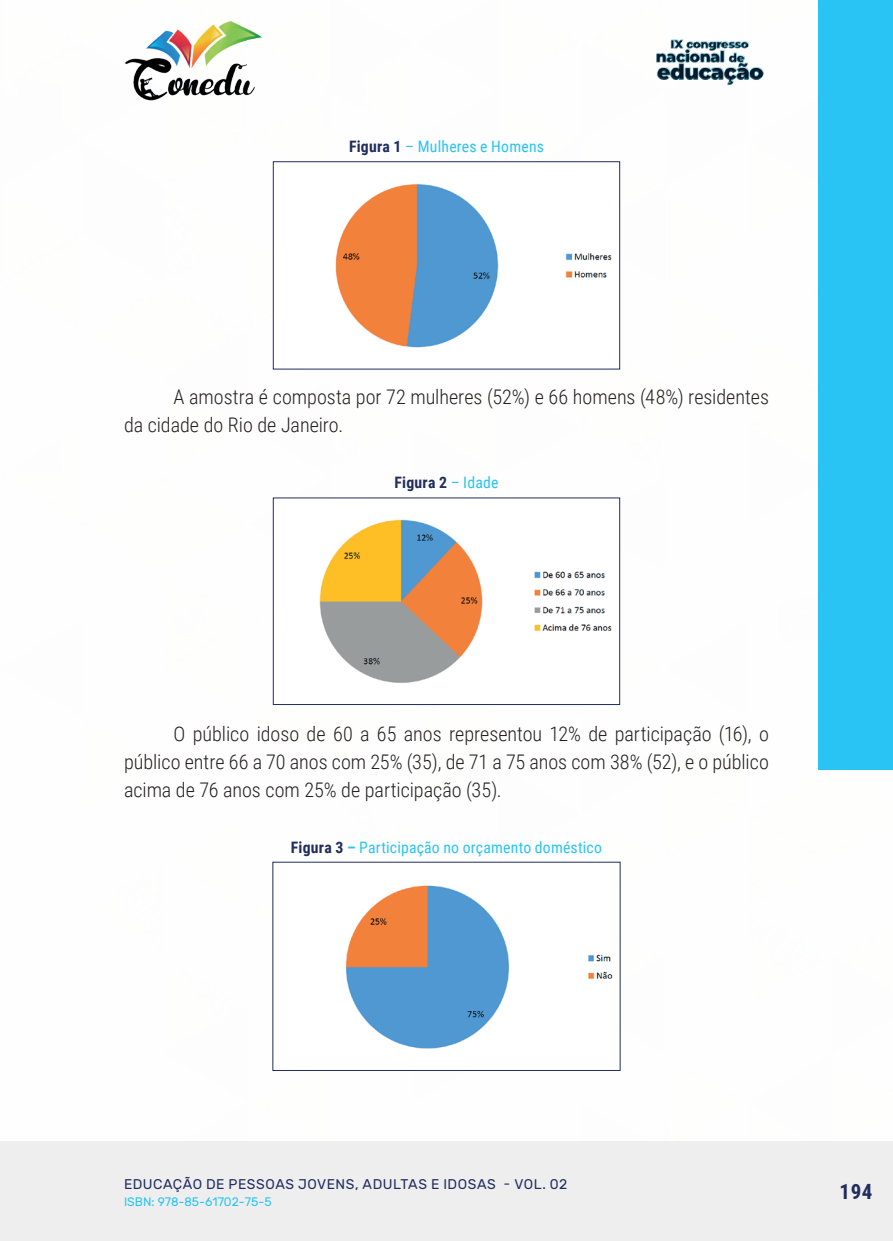
<style>
.page{position:relative;width:893px;height:1241px;background:#fff}
.page>*{position:absolute;margin:0;border:0;box-sizing:border-box;transform-origin:0 0}
.t1{font:700 21px "Roboto Condensed";color:#202d5e}
._9_CORPO{font:300 20.12px/28px "Roboto Condensed";color:#231f20}
._14_LEGENDAS{font:15.75px "Roboto Condensed";letter-spacing:.01em;color:#29c4f3}
._14_LEGENDAS-2{font:700 15.75px "Roboto Condensed";letter-spacing:.015em;color:#202d5e}
.t2{font:14px "Rubik";letter-spacing:.035em;color:#202d5e}
.t3{font:12.25px "Rubik";color:#29c4f3}
.s1{font-weight:700;color:#202d5e}
.s2{font-weight:400;color:#29c4f3}
.s3{font-weight:700}
</style>
<div class="page">
<div style="left:0;top:1141px;width:893px;height:99px;background:#eeeeef"></div>
<div style="left:819px;top:0;width:74px;height:769px;background:#29c4f3"></div>
<img style="left:125px;top:20px;width:137px;height:81px">
<img style="left:656px;top:39px;width:108px;height:46px">
<img style="left:335px;top:183px;width:277px;height:165px">
<div style="left:273px;top:161px;width:347px;height:208px;border:1px solid #202d5e"></div>
<img style="left:319px;top:519px;width:293px;height:164px">
<div style="left:273px;top:497px;width:347px;height:207px;border:1px solid #202d5e"></div>
<img style="left:346px;top:885px;width:267px;height:164px">
<p class="_14_LEGENDAS" style="left:349px;top:135px;width:196px"><span class="s1">Figura 1</span> – Mulheres e Homens</p>
<p class="_9_CORPO" style="left:124px;top:382px;width:646px;text-indent:50px">A amostra é composta por 72 mulheres (52%) e 66 homens (48%) residentes da cidade do Rio de Janeiro.</p>
<p class="_14_LEGENDAS-2" style="left:394px;top:471px;width:105px">Figura 2 <span class="s2">– Idade</span></p>
<p class="_9_CORPO" style="left:124px;top:718px;width:646px;text-align:justify;text-indent:50px">O público idoso de 60 a 65 anos representou 12% de participação (16), o público entre 66 a 70 anos com 25% (35), de 71 a 75 anos com 38% (52), e o público acima de 76 anos com 25% de participação (35).</p>
<p class="_14_LEGENDAS" style="left:291px;top:835px;width:313px"><span class="s1">Figura 3</span> <span class="s3">–</span> Participação no orçamento doméstico</p>
<p class="t2" style="left:124px;top:1175px;width:445px">EDUCAÇÃO DE PESSOAS JOVENS, ADULTAS E IDOSAS - VOL. 02</p>
<p class="t3" style="left:124px;top:1194px;width:149px">ISBN: 978-85-61702-75-5</p>
<p class="t1" style="left:839px;top:1176px;width:34px">194</p>
</div>
